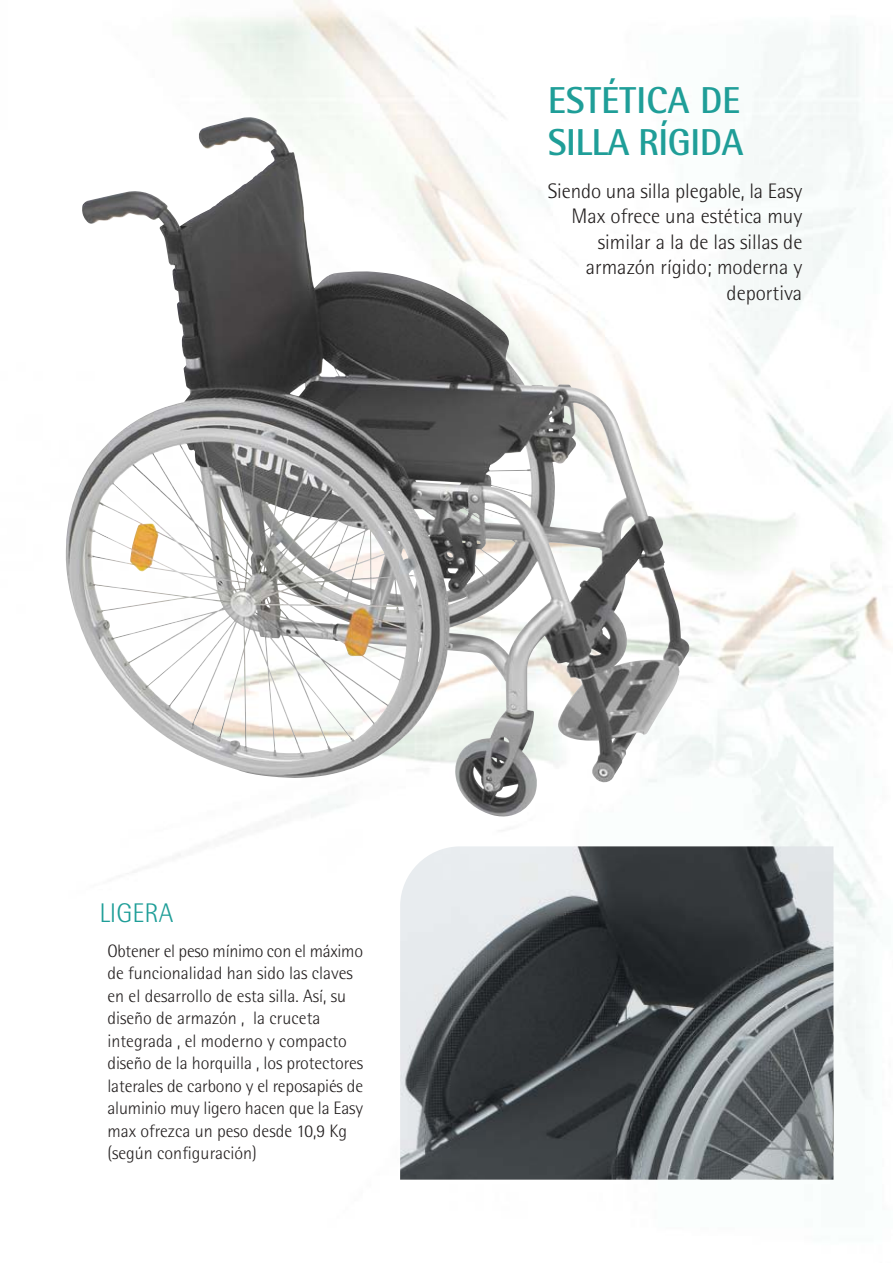
<style>
.page{position:relative;width:893px;height:1263px;background:#fff}
.page>*{position:absolute;margin:0;border:0;box-sizing:border-box;transform-origin:0 0}
.t1{font:700 37.5px/42px "Rotis Semi Sans";letter-spacing:-.02em;color:#1f9e98}
.t2{font:300 27px "Rotis Semi Sans";color:#1f9e98}
.t3{font:300 21px/25.5px "Rotis Semi Sans";color:#231f1f;text-align:right}
.t4{font:300 18px/22.5px "Rotis Semi Sans";color:#231f1f}
</style>
<div class="page">
<img style="left:65px;top:0;width:823px;height:1180px">
<img style="left:400px;top:846px;width:433px;height:334px">
<img style="left:87px;top:117px;width:604px;height:705px">
<h1 class="t1" style="left:547px;top:83px;width:197px">ESTÉTICA DE<br>SILLA RÍGIDA</h1>
<p class="t3" style="left:547px;top:180px;width:256px">Siendo una silla plegable, la Easy<br>Max ofrece una estética muy similar a la de las sillas de armazón rígido; moderna y deportiva</p>
<h2 class="t2" style="left:99px;top:904px;width:76px">LIGERA</h2>
<p class="t4" style="left:107px;top:941px;width:257px">Obtener el peso mínimo con el máximo de funcionalidad han sido las claves en el desarrollo de esta silla. Así, su diseño de armazón , la cruceta integrada , el moderno y compacto diseño de la horquilla , los protectores laterales de carbono y el reposapiés de aluminio muy ligero hacen que la Easy max ofrezca un peso desde 10,9 Kg (según configuración)</p>
</div>
